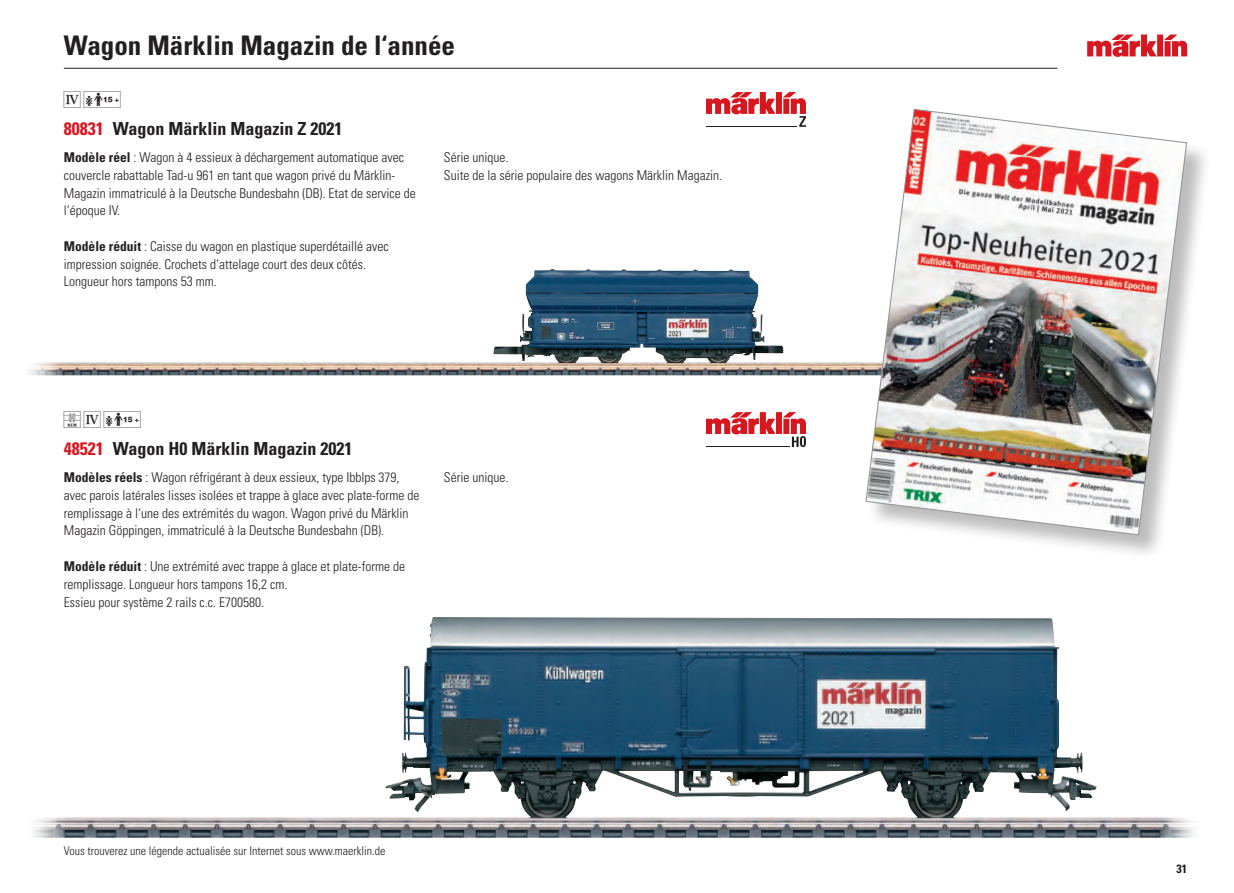
<style>
.page{position:relative;width:1234px;height:893px;background:#fff}
.page>*{position:absolute;margin:0;border:0;box-sizing:border-box;transform-origin:0 0}
.t1{font:700 condensed 27px "Univers LT Std";color:#231f20}
.t2{font:21px "Maerklin Piktos";color:#231f20}
.t3{font:700 condensed 18px "Univers LT Std";color:#231f20}
.t4{font:700 condensed 18px "Univers LT Std";color:#d7171f}
.t5{font:300 condensed 13.5px/17.9px "Univers LT Std";color:#231f20}
.t6{font:300 condensed 12px "Univers LT Std";color:#231f20}
.t7{font:700 condensed 12px "Univers LT Std";color:#231f20}
.s1{font-weight:700}
</style>
<div class="page">
<hr style="left:64px;top:68px;width:993px;height:1px;background:#231f20">
<svg style="left:1087px;top:35px;width:99px;height:22px"></svg>
<img style="left:33px;top:623px;width:1161px;height:215px">
<img style="left:29px;top:269px;width:835px;height:106px">
<div style="left:866px;top:110px;width:345px;height:450px;background:#231f20;opacity:.3"></div>
<img style="left:864px;top:108px;width:323px;height:428px">
<svg style="left:706px;top:412px;width:99px;height:35px"></svg>
<svg style="left:706px;top:92px;width:99px;height:35px"></svg>
<h1 class="t1" style="left:64px;top:29px;width:392px">Wagon Märklin Magazin de l‘année</h1>
<h2 class="t2" style="left:64px;top:88px;width:61px">4Y</h2>
<h3 class="t4" style="left:64px;top:118px;width:41px">80831</h3>
<h3 class="t3" style="left:113px;top:118px;width:231px">Wagon Märklin Magazin Z 2021</h3>
<p class="t5" style="left:64px;top:148px;width:353px"><span class="s1">Modèle réel</span> : Wagon à 4 essieux à déchargement automatique avec couvercle rabattable Tad-u 961 en tant que wagon privé du Märklin-Magazin immatriculé à la Deutsche Bundesbahn (DB). Etat de service de l‘époque IV.</p>
<p class="t5" style="left:64px;top:237px;width:326px"><span class="s1">Modèle réduit</span> : Caisse du wagon en plastique superdétaillé avec impression soignée. Crochets d‘attelage court des deux côtés.<br>Longueur hors tampons 53 mm.</p>
<p class="t5" style="left:444px;top:148px;width:280px">Série unique.<br>Suite de la série populaire des wagons Märklin Magazin.</p>
<h2 class="t2" style="left:64px;top:408px;width:81px">U4Y</h2>
<h3 class="t4" style="left:64px;top:438px;width:41px">48521</h3>
<h3 class="t3" style="left:113px;top:438px;width:241px">Wagon H0 Märklin Magazin 2021</h3>
<p class="t5" style="left:64px;top:468px;width:337px"><span class="s1">Modèles réels</span> : Wagon réfrigérant à deux essieux, type Ibblps 379,</p>
<p class="t5" style="left:444px;top:468px;width:66px">Série unique.</p>
<p class="t5" style="left:64px;top:486px;width:357px">avec parois latérales lisses isolées et trappe à glace avec plate-forme de remplissage à l‘une des extrémités du wagon. Wagon privé du Märklin<br>Magazin Göppingen, immatriculé à la Deutsche Bundesbahn (DB).</p>
<p class="t5" style="left:64px;top:557px;width:343px"><span class="s1">Modèle réduit</span> : Une extrémité avec trappe à glace et plate-forme de remplissage. Longueur hors tampons 16,2 cm.<br>Essieu pour système 2 rails c.c. E700580.</p>
<p class="t6" style="left:64px;top:843px;width:323px">Vous trouverez une légende actualisée sur Internet sous www.maerklin.de</p>
<p class="t7" style="left:1176px;top:862px;width:12px">31</p>
</div>
